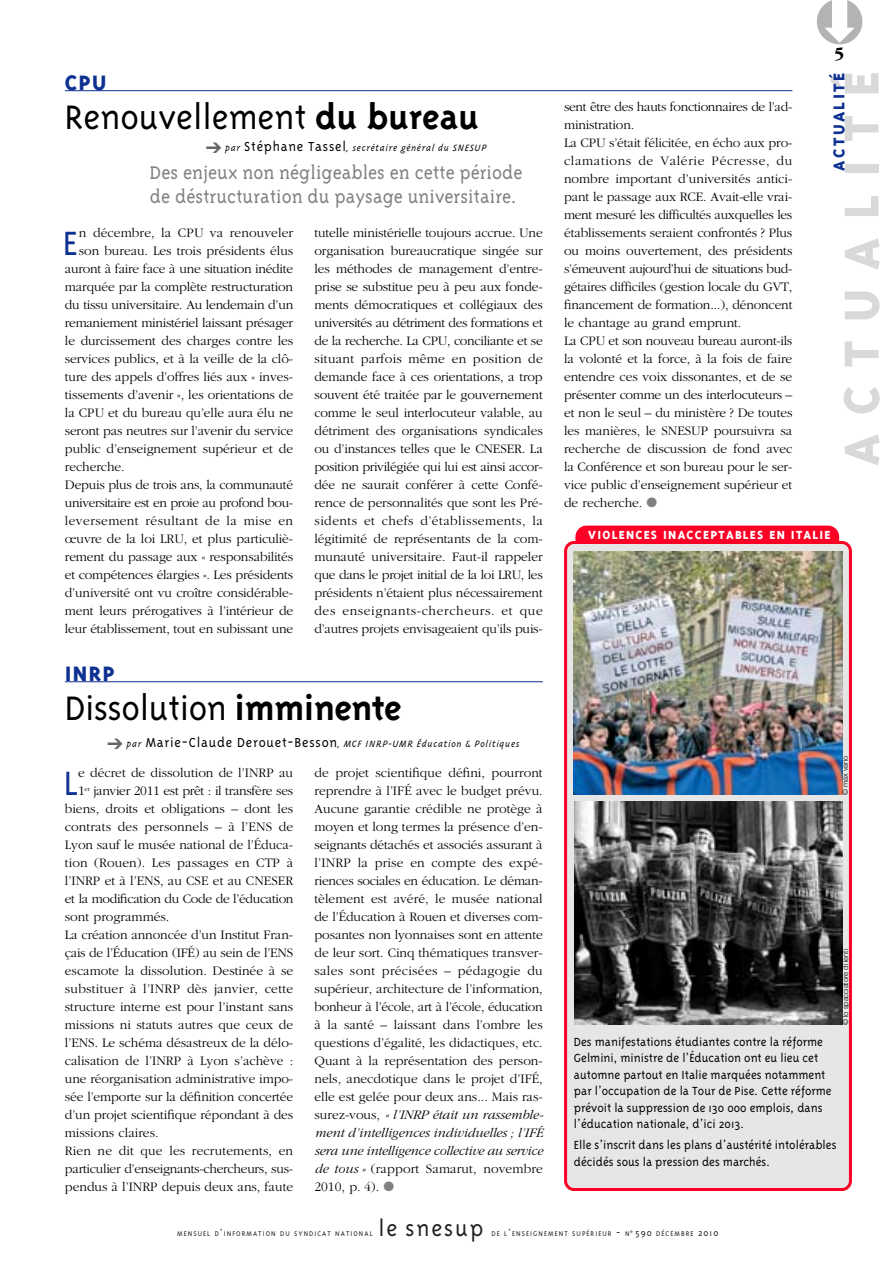
<style>
.page{position:relative;width:893px;height:1262px;background:#fff}
.page>*{position:absolute;margin:0;border:0;box-sizing:border-box;transform-origin:0 0}
.t1{font:800 56.25px "Triplex";letter-spacing:.335em;color:#d9d9d9}
.t2{font:300 39px "Triplex";color:#000}
.t3{font:300 38.7px "Triplex";color:#0e3192}
.t4{font:300 25.5px "Triplex";letter-spacing:.07em;color:#231f20}
.t5{font:800 24px "Triplex";letter-spacing:.05em;color:#0e3192}
.t6{font:300 21px/24px "Triplex Serif";color:#808080}
.t7{font:800 18px "Triplex";letter-spacing:.135em;color:#0e3192}
.t8{font:700 18px "Garamond";color:#000}
.t9{font:300 13.5px/18px "Garamond";letter-spacing:-.005em;color:#000;text-align:justify}
.t10{font:300 13.5px/16.5px "Triplex";color:#000}
.t11{font:300 13.5px "Garamond";letter-spacing:-.025em;color:#000}
.t12{font:300 13.5px "Garamond";letter-spacing:-.03em;color:#000}
.t13{font:300 13.5px "Garamond";letter-spacing:.02em;color:#000}
.t14{font:300 13.5px "Garamond";letter-spacing:.03em;color:#000}
.t15{font:800 13.5px "Triplex";letter-spacing:.09em;color:#fff}
.t16{font:italic 300 10.5px "Triplex";letter-spacing:.05em;color:#000}
.t17{font:300 7.8px "Triplex";letter-spacing:.135em;color:#231f20}
.t18{font:300 7.5px "Helvetica Neue";color:#000}
.s1{font-weight:700}
.s2{color:#666}
.s3{font-style:normal;font-size:15px}
.s4{font-style:italic}
.s5{color:#808080}
.s6{font-size:10.5px}
</style>
<div class="page">
<hr style="left:65px;top:90px;width:727px;height:1px;background:#0e3192">
<hr style="left:65px;top:681px;width:478px;height:1px;background:#0e3192">
<div style="left:575px;top:525px;width:264px;height:25px;background:#fc0125;border-radius:11px"></div>
<svg style="left:564px;top:541px;width:287px;height:650px;background:#e6d1d4"></svg>
<img style="left:573px;top:551px;width:269px;height:244px">
<img style="left:574px;top:801px;width:268px;height:223px">
<h3 class="t5" style="left:65px;top:74px;width:43px">CPU</h3>
<h2 class="t2" style="left:65px;top:103px;width:415px">Renouvellement <span class="s1">du bureau</span></h2>
<h3 class="t6" style="left:150px;top:162px;width:374px">Des enjeux non négligeables en cette période de déstructuration du paysage universitaire.</h3>
<h3 class="t3" style="left:63px;top:228px;width:16px">E</h3>
<p class="t9" style="left:79px;top:224px;width:216px">n décembre, la CPU va renouveler</p>
<p class="t16" style="left:206px;top:144px;width:283px"><span class="s2">➔</span> par <span class="s3">Stéphane Tassel</span>, secrétaire général du SNESUP</p>
<p class="t9" style="left:314px;top:224px;width:230px">tutelle ministérielle toujours accrue. Une organisation bureaucratique singée sur les méthodes de management d’entre&shy;prise se substitue peu à peu aux fonde&shy;ments démocratiques et collégiaux des universités au détriment des formations et de la recherche. La CPU, conciliante et se situant parfois même en position de demande face à ces orientations, a trop souvent été traitée par le gouvernement comme le seul interlocuteur valable, au détriment des organisations syndicales ou d’instances telles que le CNESER. La position privilégiée qui lui est ainsi accor&shy;dée ne saurait conférer à cette Confé&shy;rence de personnalités que sont les Pré&shy;sidents et chefs d’établissements, la légitimité de représentants de la com&shy;munauté universitaire. Faut-il rappeler que dans le projet initial de la loi LRU, les présidents n’étaient plus nécessairement des enseignants-chercheurs. et que d’autres projets envisageaient qu’ils puis-</p>
<p class="t9" style="left:79px;top:242px;width:216px">son bureau. Les trois présidents élus</p>
<p class="t9" style="left:65px;top:260px;width:230px">auront à faire face à une situation inédite</p>
<p class="t9" style="left:65px;top:278px;width:230px">marquée par la complète restructuration</p>
<p class="t9" style="left:65px;top:296px;width:230px">du tissu universitaire. Au lendemain d’un</p>
<p class="t9" style="left:65px;top:314px;width:230px">remaniement ministériel laissant présager</p>
<p class="t9" style="left:65px;top:332px;width:230px">le durcissement des charges contre les</p>
<p class="t9" style="left:65px;top:350px;width:230px">services publics, et à la veille de la clô-</p>
<p class="t9" style="left:65px;top:368px;width:230px">ture des appels d’offres liés aux « inves-</p>
<p class="t9" style="left:65px;top:386px;width:230px">tissements d’avenir », les orientations de</p>
<p class="t9" style="left:65px;top:404px;width:230px">la CPU et du bureau qu’elle aura élu ne</p>
<p class="t9" style="left:65px;top:422px;width:230px">seront pas neutres sur l’avenir du service</p>
<p class="t9" style="left:65px;top:440px;width:230px">public d’enseignement supérieur et de</p>
<p class="t9" style="left:65px;top:458px;width:61px">recherche.</p>
<p class="t9" style="left:65px;top:476px;width:230px">Depuis plus de trois ans, la communauté</p>
<p class="t12" style="left:65px;top:497px;width:230px">universitaire est en proie au profond bou-</p>
<p class="t14" style="left:65px;top:515px;width:230px">leversement résultant de la mise en</p>
<p class="t9" style="left:65px;top:530px;width:230px">œuvre de la loi LRU, et plus particuliè-</p>
<p class="t9" style="left:65px;top:548px;width:230px">rement du passage aux « responsabilités</p>
<p class="t9" style="left:65px;top:566px;width:230px">et compétences élargies ». Les présidents</p>
<p class="t9" style="left:65px;top:584px;width:230px">d’université ont vu croître considérable-</p>
<p class="t9" style="left:65px;top:602px;width:230px">ment leurs prérogatives à l’intérieur de</p>
<p class="t9" style="left:65px;top:620px;width:230px">leur établissement, tout en subissant une</p>
<h3 class="t5" style="left:65px;top:665px;width:52px">INRP</h3>
<h2 class="t2" style="left:65px;top:693px;width:338px">Dissolution <span class="s1">imminente</span></h2>
<p class="t16" style="left:107px;top:739px;width:414px"><span class="s2">➔</span> par <span class="s3">Marie-Claude Derouet-Besson</span>, MCF INRP-UMR Éducation &amp; Politiques</p>
<h3 class="t3" style="left:64px;top:768px;width:16px">L</h3>
<p class="t9" style="left:78px;top:764px;width:216px">e décret de dissolution de l’INRP au</p>
<p class="t11" style="left:78px;top:785px;width:216px">1<sup>er</sup> janvier 2011 est prêt : il transfère ses</p>
<p class="t9" style="left:65px;top:800px;width:230px">biens, droits et obligations – dont les</p>
<p class="t9" style="left:65px;top:818px;width:230px">contrats des personnels – à l’ENS de</p>
<p class="t9" style="left:65px;top:836px;width:230px">Lyon sauf le musée national de l’Éduca-</p>
<p class="t9" style="left:65px;top:854px;width:230px">tion (Rouen). Les passages en CTP à</p>
<p class="t9" style="left:65px;top:872px;width:230px">l’INRP et à l’ENS, au CSE et au CNESER</p>
<p class="t11" style="left:65px;top:893px;width:230px">et la modification du Code de l’éducation</p>
<p class="t9" style="left:65px;top:908px;width:106px">sont programmés.</p>
<p class="t9" style="left:65px;top:926px;width:230px">La création annoncée d’un Institut Fran-</p>
<p class="t9" style="left:65px;top:944px;width:230px">çais de l’Éducation (IFÉ) au sein de l’ENS</p>
<p class="t9" style="left:65px;top:962px;width:230px">escamote la dissolution. Destinée à se</p>
<p class="t13" style="left:65px;top:983px;width:230px">substituer à l’INRP dès janvier, cette</p>
<p class="t9" style="left:65px;top:998px;width:230px">structure interne est pour l’instant sans</p>
<p class="t9" style="left:65px;top:1016px;width:230px">missions ni statuts autres que ceux de</p>
<p class="t9" style="left:65px;top:1034px;width:230px">l’ENS. Le schéma désastreux de la délo-</p>
<p class="t9" style="left:65px;top:1052px;width:230px">calisation de l’INRP à Lyon s’achève :</p>
<p class="t9" style="left:65px;top:1070px;width:230px">une réorganisation administrative impo-</p>
<p class="t9" style="left:65px;top:1088px;width:230px">sée l’emporte sur la définition concertée</p>
<p class="t9" style="left:65px;top:1106px;width:230px">d’un projet scientifique répondant à des</p>
<p class="t9" style="left:65px;top:1124px;width:95px">missions claires.</p>
<p class="t9" style="left:65px;top:1142px;width:230px">Rien ne dit que les recrutements, en</p>
<p class="t9" style="left:65px;top:1160px;width:230px">particulier d’enseignants-chercheurs, sus-</p>
<p class="t9" style="left:65px;top:1178px;width:230px">pendus à l’INRP depuis deux ans, faute</p>
<p class="t9" style="left:314px;top:764px;width:230px">de projet scientifique défini, pourront reprendre à l’IFÉ avec le budget prévu.<br>Aucune garantie crédible ne protège à moyen et long termes la présence d’en&shy;seignants détachés et associés assurant à l’INRP la prise en compte des expé&shy;riences sociales en éducation. Le déman&shy;tèlement est avéré, le musée national de l’Éducation à Rouen et diverses com&shy;posantes non lyonnaises sont en attente de leur sort. Cinq thématiques transver&shy;sales sont précisées – pédagogie du supérieur, architecture de l’information, bonheur à l’école, art à l’école, éducation à la santé – laissant dans l’ombre les questions d’égalité, les didactiques, etc.<br>Quant à la représentation des person&shy;nels, anecdotique dans le projet d’IFÉ, elle est gelée pour deux ans... Mais ras&shy;surez-vous, <span class="s4">« l’INRP était un rassemble&shy;ment d’intelligences individuelles ; l’IFÉ sera une intelligence collective au service de tous »</span> (rapport Samarut, novembre 2010, p. 4). <span class="s5">●</span></p>
<p class="t9" style="left:564px;top:98px;width:230px;text-align:left">sent être des hauts fonctionnaires de l’ad&shy;ministration.<br>La CPU s’était félicitée, en écho aux pro&shy;clamations de Valérie Pécresse, du nombre important d’universités antici&shy;pant le passage aux RCE. Avait-elle vrai&shy;ment mesuré les difficultés auxquelles les établissements seraient confrontés ? Plus ou moins ouvertement, des présidents s’émeuvent aujourd’hui de situations bud&shy;gétaires difficiles (gestion locale du GVT, financement de formation...), dénoncent le chantage au grand emprunt.<br>La CPU et son nouveau bureau auront-ils la volonté et la force, à la fois de faire entendre ces voix dissonantes, et de se présenter comme un des interlocuteurs – et non le seul – du ministère ? De toutes les manières, le SNESUP poursuivra sa recherche de discussion de fond avec la Conférence et son bureau pour le ser&shy;vice public d’enseignement supérieur et de recherche. <span class="s5">●</span></p>
<h3 class="t8" style="left:834px;top:47px;width:12px">5</h3>
<h1 class="t1" style="left:839px;top:466px;width:396px;rotate:-90deg">ACTUALITÉ</h1>
<h3 class="t7" style="left:832px;top:170px;width:99px;rotate:-90deg">ACTUALITÉ</h3>
<p class="t15" style="left:588px;top:530px;width:244px">VIOLENCES INACCEPTABLES EN ITALIE</p>
<p class="t18" style="left:842px;top:795px;width:41px;rotate:-90deg">© max vario</p>
<p class="t18" style="left:842px;top:1025px;width:77px;rotate:-90deg">© lo spacciatore di lenti</p>
<p class="t10" style="left:574px;top:1034px;width:259px">Des manifestations étudiantes contre la réforme Gelmini, ministre de l’Éducation ont eu lieu cet automne partout en Italie marquées notamment par l’occupation de la Tour de Pise. Cette réforme prévoit la suppression de 130 000 emplois, dans l’éducation nationale, d’ici 2013.</p>
<p class="t10" style="left:574px;top:1137px;width:264px">Elle s’inscrit dans les plans d’austérité intolérables décidés sous la pression des marchés.</p>
<p class="t17" style="left:177px;top:1230px;width:197px">MENSUEL D<span class="s6">’</span>INFORMATION DU SYNDICAT NATIONAL</p>
<h3 class="t4" style="left:378px;top:1218px;width:106px">le snesup</h3>
<p class="t17" style="left:491px;top:1230px;width:228px">DE L<span class="s6">’</span>ENSEIGNEMENT SUPÉRIEUR <span class="s6">-</span> N<span class="s6">˚590</span> DÉCEMBRE <span class="s6">2010</span></p>
</div>
